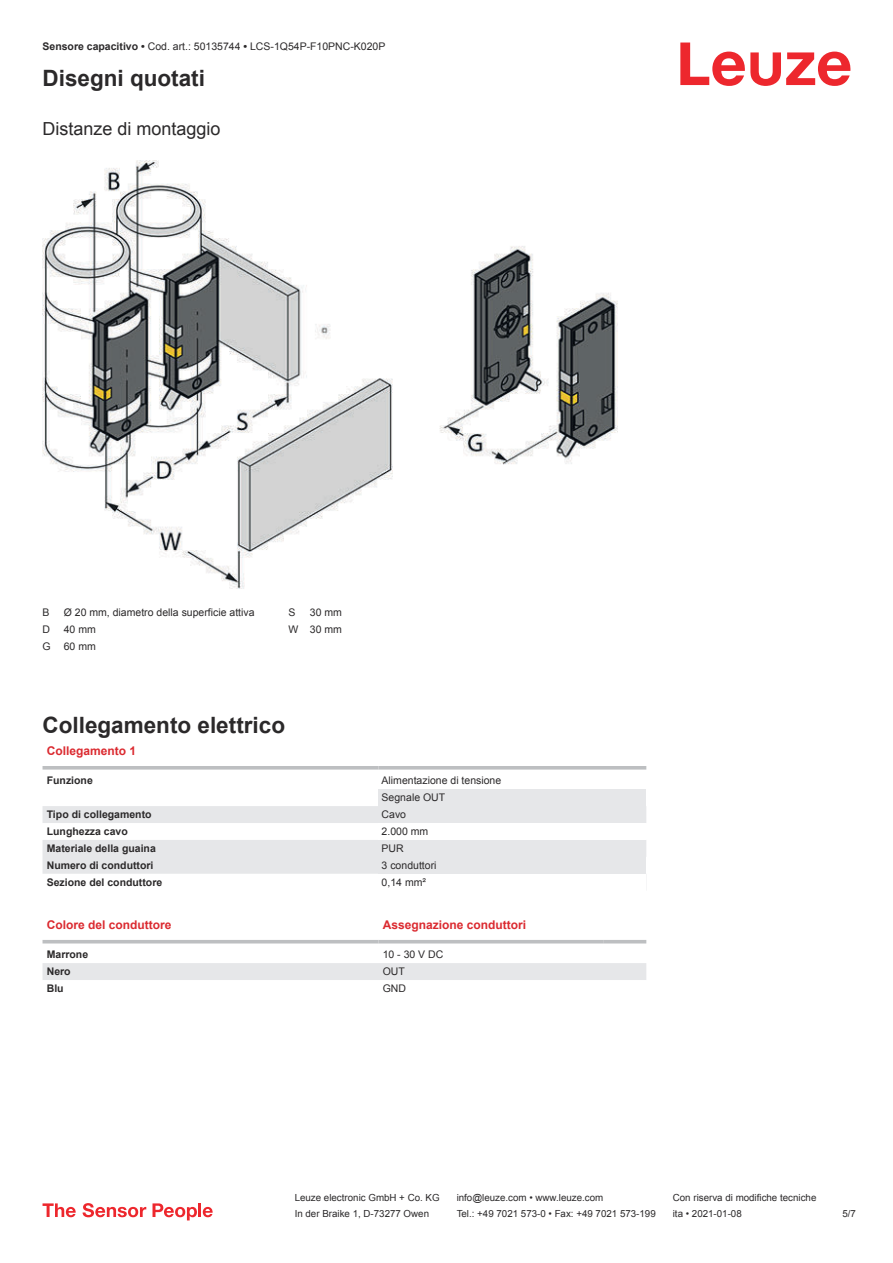
<style>
.page{position:relative;width:893px;height:1263px;background:#fff}
.page>*{position:absolute;margin:0;border:0;box-sizing:border-box;transform-origin:0 0}
.t1{font:700 22.5px "Arial";color:#2b292a}
.t2{font:18px "Arial";color:#2b292a}
.t3{font:700 12px "Arial";color:#db2a30}
.t4{font:10.5px/17px "Arial";color:#2b292a;text-align:right}
.t5{font:700 10.5px "Arial";color:#2b292a}
.t6{font:9.75px "Arial";color:#2b292a}
.s1{font-weight:700}
</style>
<div class="page">
<svg style="left:680px;top:43px;width:170px;height:43px"></svg>
<svg style="left:43px;top:769px;width:603px;height:1px"></svg>
<svg style="left:43px;top:806px;width:335px;height:68px;fill:#e6e7e9"></svg>
<hr style="left:43px;top:766px;width:335px;height:3px;background:#bdbfc1">
<hr style="left:378px;top:766px;width:268px;height:3px;background:#bdbfc1">
<div style="left:378px;top:789px;width:268px;height:17px;background:#e6e7e9"></div>
<div style="left:378px;top:806px;width:268px;height:17px;background:#e6e7e9"></div>
<div style="left:378px;top:840px;width:268px;height:17px;background:#e6e7e9"></div>
<div style="left:378px;top:857px;width:268px;height:17px;background:#e6e7e9"></div>
<svg style="left:43px;top:943px;width:603px;height:1px"></svg>
<div style="left:43px;top:963px;width:603px;height:17px;background:#e6e7e9"></div>
<hr style="left:43px;top:940px;width:335px;height:3px;background:#bdbfc1">
<hr style="left:378px;top:940px;width:226px;height:3px;background:#bdbfc1">
<hr style="left:604px;top:940px;width:42px;height:3px;background:#bdbfc1">
<svg style="left:43px;top:1203px;width:33px;height:14px"></svg>
<svg style="left:83px;top:1203px;width:63px;height:14px"></svg>
<svg style="left:153px;top:1203px;width:44px;height:17px"></svg>
<hr style="left:198px;top:1203px;width:3px;height:14px;background:#ed272d">
<svg style="left:203px;top:1207px;width:10px;height:10px"></svg>
<img style="left:43px;top:160px;width:574px;height:429px">
<p class="t4" style="left:43px;top:39px;width:344px"><span class="s1">Sensore capacitivo •</span> Cod. art.: 50135744 <span class="s1">•</span> LCS-1Q54P-F10PNC-K020P</p>
<h1 class="t1" style="left:43px;top:70px;width:164px">Disegni quotati</h1>
<h2 class="t2" style="left:43px;top:122px;width:180px">Distanze di montaggio</h2>
<p class="t4" style="left:43px;top:605px;width:9px">B</p>
<p class="t4" style="left:64px;top:605px;width:192px">Ø 20 mm, diametro della superficie attiva</p>
<p class="t4" style="left:43px;top:622px;width:9px">D</p>
<p class="t4" style="left:43px;top:622px;width:55px">40 mm<br>G 60 mm</p>
<p class="t4" style="left:289px;top:605px;width:9px">S</p>
<p class="t4" style="left:289px;top:605px;width:55px">30 mm<br>W 30 mm</p>
<h1 class="t1" style="left:43px;top:717px;width:244px">Collegamento elettrico</h1>
<p class="t3" style="left:47px;top:746px;width:91px">Collegamento 1</p>
<p class="t5" style="left:47px;top:777px;width:48px">Funzione</p>
<p class="t4" style="left:382px;top:773px;width:121px;text-align:left">Alimentazione di tensione<br>Segnale OUT</p>
<p class="t5" style="left:47px;top:811px;width:106px">Tipo di collegamento</p>
<p class="t4" style="left:382px;top:807px;width:26px">Cavo</p>
<p class="t5" style="left:47px;top:827px;width:83px">Lunghezza cavo</p>
<p class="t4" style="left:382px;top:824px;width:48px">2.000 mm</p>
<p class="t5" style="left:47px;top:844px;width:111px">Materiale della guaina</p>
<p class="t4" style="left:382px;top:841px;width:24px">PUR</p>
<p class="t5" style="left:47px;top:861px;width:108px">Numero di conduttori</p>
<p class="t4" style="left:382px;top:858px;width:56px">3 conduttori</p>
<p class="t5" style="left:47px;top:878px;width:117px">Sezione del conduttore</p>
<p class="t4" style="left:382px;top:875px;width:46px">0,14 mm²</p>
<p class="t3" style="left:47px;top:920px;width:126px">Colore del conduttore</p>
<p class="t3" style="left:383px;top:920px;width:145px">Assegnazione conduttori</p>
<p class="t5" style="left:47px;top:951px;width:43px">Marrone</p>
<p class="t4" style="left:383px;top:947px;width:62px">10 - 30 V DC</p>
<p class="t5" style="left:47px;top:968px;width:25px">Nero</p>
<p class="t4" style="left:383px;top:964px;width:24px">OUT</p>
<p class="t5" style="left:47px;top:984px;width:18px">Blu</p>
<p class="t4" style="left:383px;top:981px;width:25px">GND</p>
<p class="t6" style="left:295px;top:1194px;width:146px">Leuze electronic GmbH + Co. KG</p>
<p class="t6" style="left:457px;top:1194px;width:148px">info@leuze.com • www.leuze.com</p>
<p class="t6" style="left:673px;top:1194px;width:145px">Con riserva di modifiche tecniche</p>
<p class="t6" style="left:295px;top:1210px;width:136px">In der Braike 1, D-73277 Owen</p>
<p class="t6" style="left:457px;top:1210px;width:201px">Tel.: +49 7021 573-0 • Fax: +49 7021 573-199</p>
<p class="t6" style="left:673px;top:1210px;width:70px">ita • 2021-01-08</p>
<p class="t6" style="left:842px;top:1210px;width:15px">5 /7</p>
</div>
